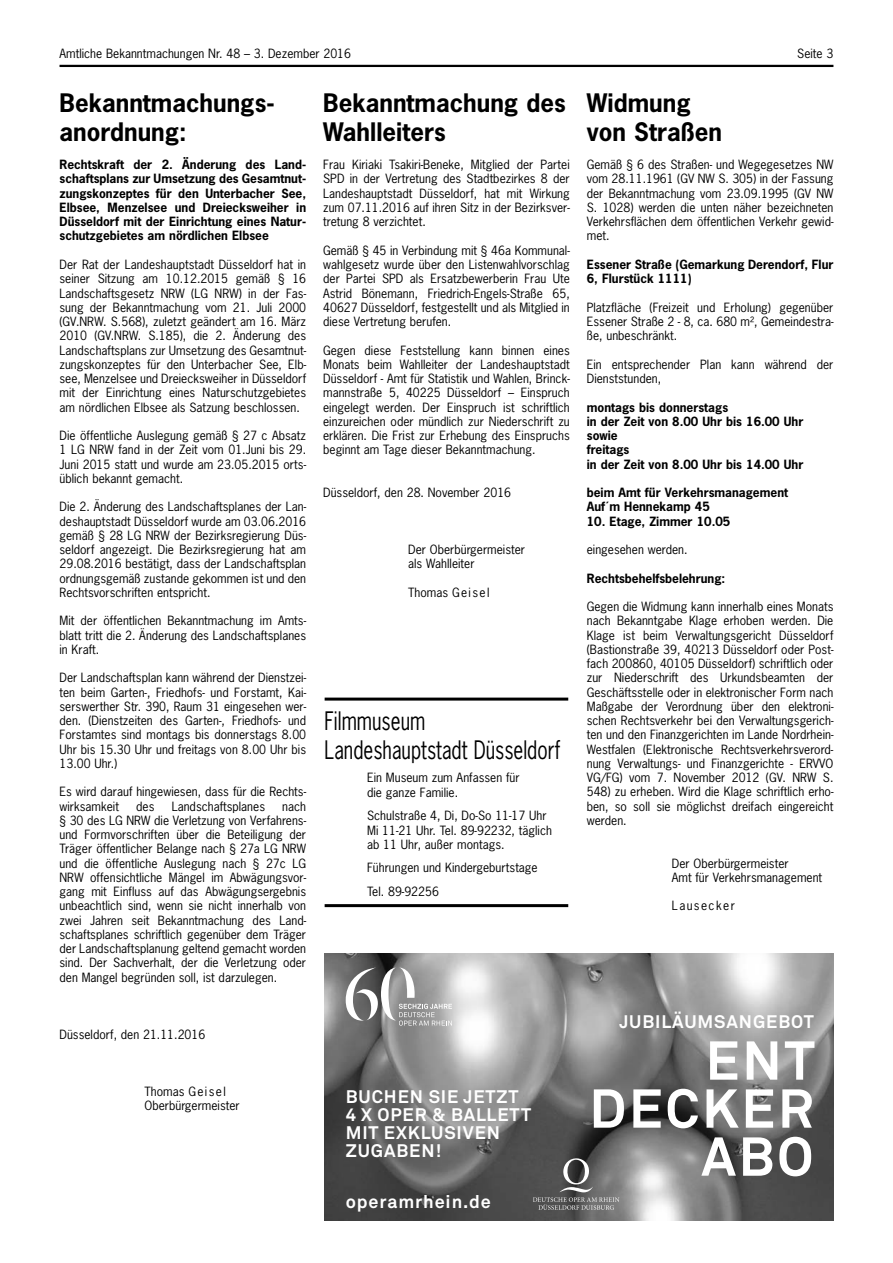
<style>
.page{position:relative;width:893px;height:1263px;background:#fff}
.page>*{position:absolute;margin:0;border:0;box-sizing:border-box;transform-origin:0 0}
.t1{font:54px/48px "Akkurat Pro Bold+UILVIO";letter-spacing:.05em;color:#fff;text-align:right}
.t2{font:700 24px/28.5px "News Gothic";color:#000}
.t3{font:24px/28.8px "News Gothic+JQUIUW";color:#000;scale:.8 1}
.t4{font:18px/18px "Akkurat Pro Bold+UILVIO";letter-spacing:.05em;color:#fff}
.t5{font:12px/14.2px "News Gothic";color:#000;text-align:justify}
.t6{font:700 12px/14.2px "News Gothic";color:#000}
.t7{font:12px/14.7px "News Gothic+JQUIUW";color:#000}
.t8{font:12px "News Gothic";letter-spacing:.055em;color:#000}
.t9{font:12px "News Gothic";letter-spacing:.115em;color:#000}
</style>
<div class="page">
<hr style="left:60px;top:65px;width:773px;height:2px;background:#000">
<img style="left:324px;top:954px;width:509px;height:266px">
<svg style="left:346px;top:967px;width:106px;height:59px;background:#a0a0a0"></svg>
<svg style="left:533px;top:1158px;width:86px;height:52px;background:#6a6a6a"></svg>
<hr style="left:325px;top:698px;width:243px;height:3px;background:#000">
<hr style="left:325px;top:904px;width:243px;height:3px;background:#000">
<p class="t5" style="left:60px;top:48px;width:293px">Amtliche Bekanntmachungen Nr. 48 – 3. Dezember 2016</p>
<p class="t5" style="left:797px;top:48px;width:38px">Seite 3</p>
<h2 class="t2" style="left:60px;top:91px;width:216px">Bekanntmachungs&shy;anordnung:</h2>
<p class="t6" style="left:60px;top:159px;width:248px;text-align:justify">Rechtskraft der 2. Änderung des Land&shy;schaftsplans zur Umsetzung des Gesamtnut&shy;zungskonzeptes für den Unterbacher See, Elbsee, Menzelsee und Dreiecksweiher in Düsseldorf mit der Einrichtung eines Natur&shy;schutzgebietes am nördlichen Elbsee</p>
<p class="t5" style="left:60px;top:258px;width:248px">Der Rat der Landeshauptstadt Düsseldorf hat in seiner Sitzung am 10.12.2015 gemäß § 16<br>Landschaftsgesetz NRW (LG NRW) in der Fas&shy;sung der Bekanntmachung vom 21. Juli 2000 (GV.NRW. S.568), zuletzt geändert am 16. März 2010 (GV.NRW. S.185), die 2. Änderung des Landschaftsplans zur Umsetzung des Gesamtnut&shy;zungskonzeptes für den Unterbacher See, Elb&shy;see, Menzelsee und Dreiecksweiher in Düsseldorf mit der Einrichtung eines Naturschutzgebietes am nördlichen Elbsee als Satzung beschlossen.</p>
<p class="t5" style="left:60px;top:429px;width:248px">Die öffentliche Auslegung gemäß § 27 c Absatz 1 LG NRW fand in der Zeit vom 01.Juni bis 29.<br>Juni 2015 statt und wurde am 23.05.2015 orts&shy;üblich bekannt gemacht.</p>
<p class="t5" style="left:60px;top:501px;width:248px">Die 2. Änderung des Landschaftsplanes der Lan&shy;deshauptstadt Düsseldorf wurde am 03.06.2016 gemäß § 28 LG NRW der Bezirksregierung Düs&shy;seldorf angezeigt. Die Bezirksregierung hat am 29.08.2016 bestätigt, dass der Landschaftsplan ordnungsgemäß zustande gekommen ist und den Rechtsvorschriften entspricht.</p>
<p class="t5" style="left:60px;top:615px;width:248px">Mit der öffentlichen Bekanntmachung im Amts&shy;blatt tritt die 2. Änderung des Landschaftsplanes in Kraft.</p>
<p class="t5" style="left:60px;top:672px;width:248px">Der Landschaftsplan kann während der Dienstzei&shy;ten beim Garten-, Friedhofs- und Forstamt, Kai&shy;serswerther Str. 390, Raum 31 eingesehen wer&shy;den. (Dienstzeiten des Garten-, Friedhofs- und Forstamtes sind montags bis donnerstags 8.00<br>Uhr bis 15.30 Uhr und freitags von 8.00 Uhr bis 13.00 Uhr.)</p>
<p class="t5" style="left:60px;top:786px;width:248px">Es wird darauf hingewiesen, dass für die Rechts&shy;wirksamkeit</p>
<h2 class="t2" style="left:323px;top:91px;width:244px">Bekanntmachung des<br>Wahlleiters</h2>
<p class="t5" style="left:323px;top:159px;width:248px">Frau Kiriaki Tsakiri-Beneke, Mitglied der Partei SPD in der Vertretung des Stadtbezirkes 8 der Landeshauptstadt Düsseldorf, hat mit Wirkung zum 07.11.2016 auf ihren Sitz in der Bezirksver&shy;tretung 8 verzichtet.</p>
<p class="t5" style="left:323px;top:244px;width:248px">Gemäß § 45 in Verbindung mit § 46a Kommunal&shy;wahlgesetz wurde über den Listenwahlvorschlag der Partei SPD als Ersatzbewerberin Frau Ute Astrid Bönemann, Friedrich-Engels-Straße 65, 40627 Düsseldorf, festgestellt und als Mitglied in diese Vertretung berufen.</p>
<p class="t5" style="left:323px;top:344px;width:248px">Gegen diese Feststellung kann binnen eines Monats beim Wahlleiter der Landeshauptstadt Düsseldorf - Amt für Statistik und Wahlen, Brinck&shy;mannstraße 5, 40225 Düsseldorf – Einspruch eingelegt werden. Der Einspruch ist schriftlich einzureichen oder mündlich zur Niederschrift zu erklären. Die Frist zur Erhebung des Einspruchs beginnt am Tage dieser Bekanntmachung.</p>
<p class="t5" style="left:323px;top:486px;width:189px">Düsseldorf, den 28. November 2016</p>
<h2 class="t2" style="left:587px;top:91px;width:137px">Widmung von Straßen</h2>
<p class="t5" style="left:587px;top:159px;width:248px">Gemäß § 6 des Straßen- und Wegegesetzes NW vom 28.11.1961 (GV NW S. 305) in der Fassung der Bekanntmachung vom 23.09.1995 (GV NW S. 1028) werden die unten näher bezeichneten Verkehrsflächen dem öffentlichen Verkehr gewid&shy;met.</p>
<p class="t6" style="left:587px;top:258px;width:248px">Essener Straße (Gemarkung Derendorf, Flur<br>6, Flurstück 1111)</p>
<p class="t5" style="left:587px;top:301px;width:248px">Platzfläche (Freizeit und Erholung) gegenüber Essener Straße 2 - 8, ca. 680 m², Gemeindestra&shy;ße, unbeschränkt.</p>
<p class="t5" style="left:587px;top:358px;width:248px">Ein entsprechender Plan kann während der<br>Dienststunden,</p>
<p class="t6" style="left:587px;top:401px;width:218px">montags bis donnerstags<br>in der Zeit von 8.00 Uhr bis 16.00 Uhr sowie<br>freitags<br>in der Zeit von 8.00 Uhr bis 14.00 Uhr</p>
<p class="t6" style="left:587px;top:486px;width:203px">beim Amt für Verkehrsmanagement<br>Auf´m Hennekamp 45</p>
<p class="t6" style="left:587px;top:515px;width:145px">10. Etage, Zimmer 10.05</p>
<p class="t5" style="left:587px;top:543px;width:102px">eingesehen werden.</p>
<p class="t6" style="left:587px;top:572px;width:140px">Rechtsbehelfsbelehrung:</p>
<p class="t5" style="left:587px;top:600px;width:248px">Gegen die Widmung kann innerhalb eines Monats nach Bekanntgabe Klage erhoben werden. Die Klage ist beim Verwaltungsgericht Düsseldorf (Bastionstraße 39, 40213 Düsseldorf oder Post&shy;fach 200860, 40105 Düsseldorf) schriftlich oder zur Niederschrift des Urkundsbeamten der Geschäftsstelle oder in elektronischer Form nach Maßgabe der Verordnung über den elektroni&shy;schen Rechtsverkehr bei den Verwaltungsgerich&shy;ten und den Finanzgerichten im Lande Nordrhein-Westfalen (Elektronische Rechtsverkehrsverord&shy;nung Verwaltungs- und Finanzgerichte - ERVVO VG/FG) vom 7. November 2012 (GV. NRW S.<br>548) zu erheben. Wird die Klage schriftlich erho&shy;ben, so soll sie möglichst dreifach eingereicht werden.</p>
<p class="t5" style="left:672px;top:857px;width:152px">Der Oberbürgermeister<br>Amt für Verkehrsmanagement</p>
<p class="t9" style="left:672px;top:901px;width:65px">Lausecker</p>
<p class="t5" style="left:408px;top:543px;width:118px">Der Oberbürgermeister als Wahlleiter</p>
<p class="t8" style="left:408px;top:587px;width:83px">Thomas Geisel</p>
<h2 class="t3" style="left:325px;top:708px;width:296px">Filmmuseum<br>Landeshauptstadt Düsseldorf</h2>
<p class="t7" style="left:367px;top:771px;width:154px">Ein Museum zum Anfassen für die ganze Familie.</p>
<p class="t7" style="left:367px;top:808px;width:186px">Schulstraße 4, Di, Do-So 11-17 Uhr<br>Mi 11-21 Uhr. Tel. 89-92232, täglich ab 11 Uhr, außer montags.</p>
<p class="t7" style="left:367px;top:857px;width:172px;line-height:23.2px">Führungen und Kindergeburtstage<br>Tel. 89-92256</p>
<p class="t5" style="left:136px;top:800px;width:20px">des</p>
<p class="t5" style="left:172px;top:800px;width:95px">Landschaftsplanes</p>
<p class="t5" style="left:60px;top:800px;width:248px;text-indent:223px">nach § 30 des LG NRW die Verletzung von Verfahrens&shy;und Formvorschriften über die Beteiligung der Träger öffentlicher Belange nach § 27a LG NRW und die öffentliche Auslegung nach § 27c LG NRW offensichtliche Mängel im Abwägungsvor&shy;gang mit Einfluss auf das Abwägungsergebnis unbeachtlich sind, wenn sie nicht innerhalb von zwei Jahren seit Bekanntmachung des Land&shy;schaftsplanes schriftlich gegenüber dem Träger der Landschaftsplanung geltend gemacht worden sind. Der Sachverhalt, der die Verletzung oder den Mangel begründen soll, ist darzulegen.</p>
<p class="t5" style="left:60px;top:1028px;width:147px">Düsseldorf, den 21.11.2016</p>
<p class="t5" style="left:145px;top:1085px;width:97px">Thomas Geisel<br>Oberbürgermeister</p>
<h3 class="t4" style="left:346px;top:1087px;width:187px">BUCHEN SIE JETZT<br>4 X OPER &amp; BALLETT<br>MIT EXKLUSIVEN<br>ZUGABEN!</h3>
<h3 class="t4" style="left:346px;top:1192px;width:147px">operamrhein.de</h3>
<h3 class="t4" style="left:619px;top:1013px;width:196px">JUBILÄUMSANGEBOT</h3>
<h1 class="t1" style="left:589px;top:1037px;width:227px">ENT<br>DECKER<br>ABO</h1>
</div>
